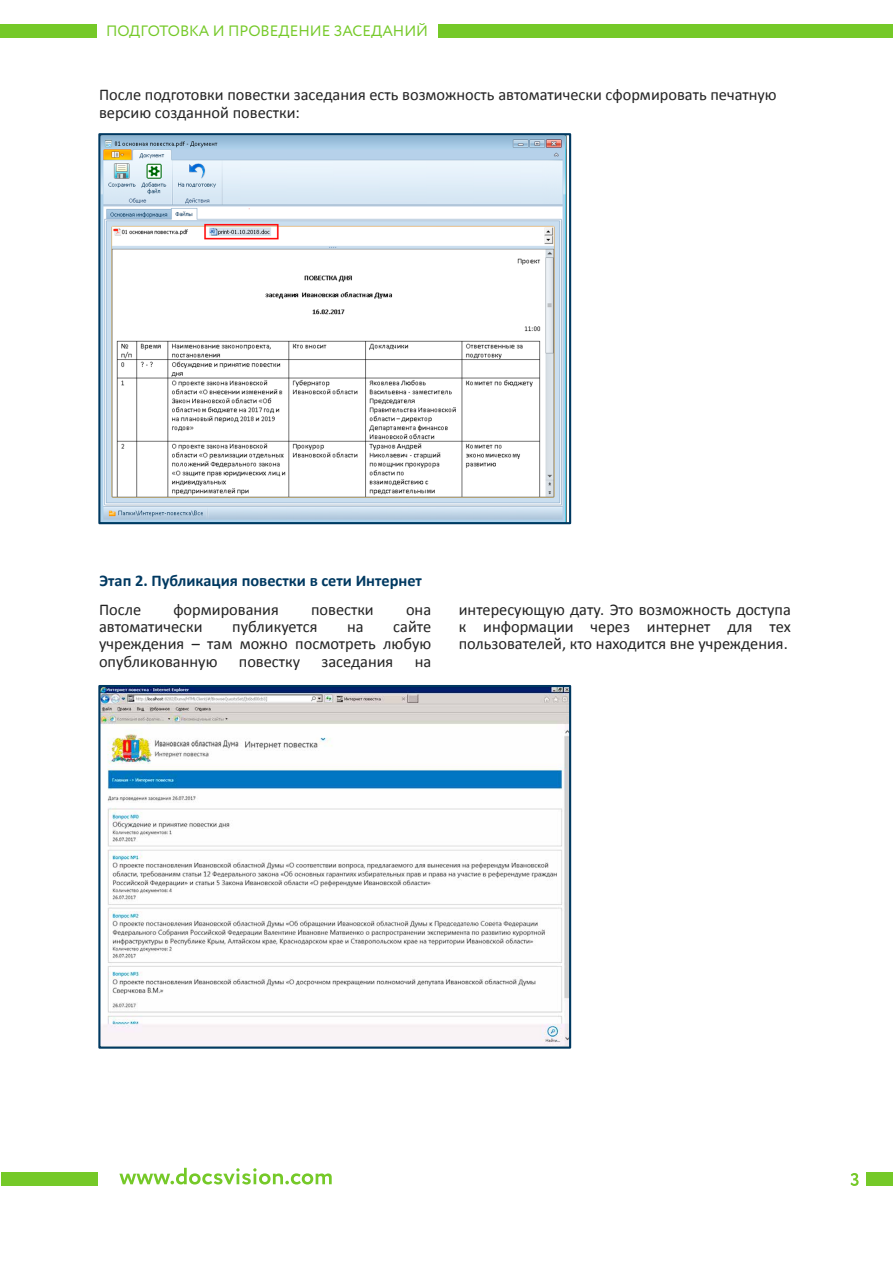
<style>
.page{position:relative;width:893px;height:1263px;background:#fff}
.page>*{position:absolute;margin:0;border:0;box-sizing:border-box;transform-origin:0 0}
.t1{font:16.35px/17.2px "Calibri";color:#232323;text-align:justify}
.t2{font:700 16.35px "Calibri";color:#003961}
.t3{font:15px "Circe";color:#75c928}
</style>
<div class="page">
<svg style="left:119px;top:1168px;width:213px;height:16px"></svg>
<div style="left:1px;top:1172px;width:96px;height:13px;background:#75c928"></div>
<div style="left:866px;top:1172px;width:27px;height:14px;background:#75c928"></div>
<svg style="left:850px;top:1173px;width:9px;height:13px"></svg>
<div style="left:0;top:24px;width:96px;height:14px;background:#75c928"></div>
<div style="left:438px;top:24px;width:455px;height:14px;background:#75c928"></div>
<img style="left:101px;top:136px;width:466px;height:385px">
<div style="left:98px;top:133px;width:473px;height:391px;border:2px solid #003961"></div>
<img style="left:101px;top:688px;width:467px;height:358px">
<div style="left:98px;top:685px;width:473px;height:364px;border:2px solid #003961"></div>
<p class="t3" style="left:106px;top:21px;width:324px">ПОДГОТОВКА И ПРОВЕДЕНИЕ ЗАСЕДАНИЙ</p>
<p class="t1" style="left:99px;top:86px;width:679px">После подготовки повестки заседания есть возможность автоматически сформировать печатную версию созданной повестки:</p>
<p class="t2" style="left:99px;top:569px;width:324px">Этап 2. Публикация повестки в сети Интернет</p>
<p class="t1" style="left:99px;top:600px;width:44px">После</p>
<p class="t1" style="left:173px;top:600px;width:107px">формирования</p>
<p class="t1" style="left:311px;top:600px;width:64px">повестки</p>
<p class="t1" style="left:406px;top:600px;width:27px">она</p>
<p class="t1" style="left:99px;top:618px;width:105px">автоматически</p>
<p class="t1" style="left:232px;top:618px;width:87px">публикуется</p>
<p class="t1" style="left:347px;top:618px;width:18px">на</p>
<p class="t1" style="left:99px;top:618px;width:334px;text-indent:294px">сайте учреждения – там можно посмотреть любую опубликованную</p>
<p class="t1" style="left:239px;top:652px;width:63px">повестку</p>
<p class="t1" style="left:321px;top:652px;width:73px">заседания</p>
<p class="t1" style="left:415px;top:652px;width:18px">на</p>
<p class="t1" style="left:459px;top:600px;width:334px">интересующую дату. Это возможность доступа к информации через интернет для тех пользователей, кто находится вне учреждения.</p>
</div>
